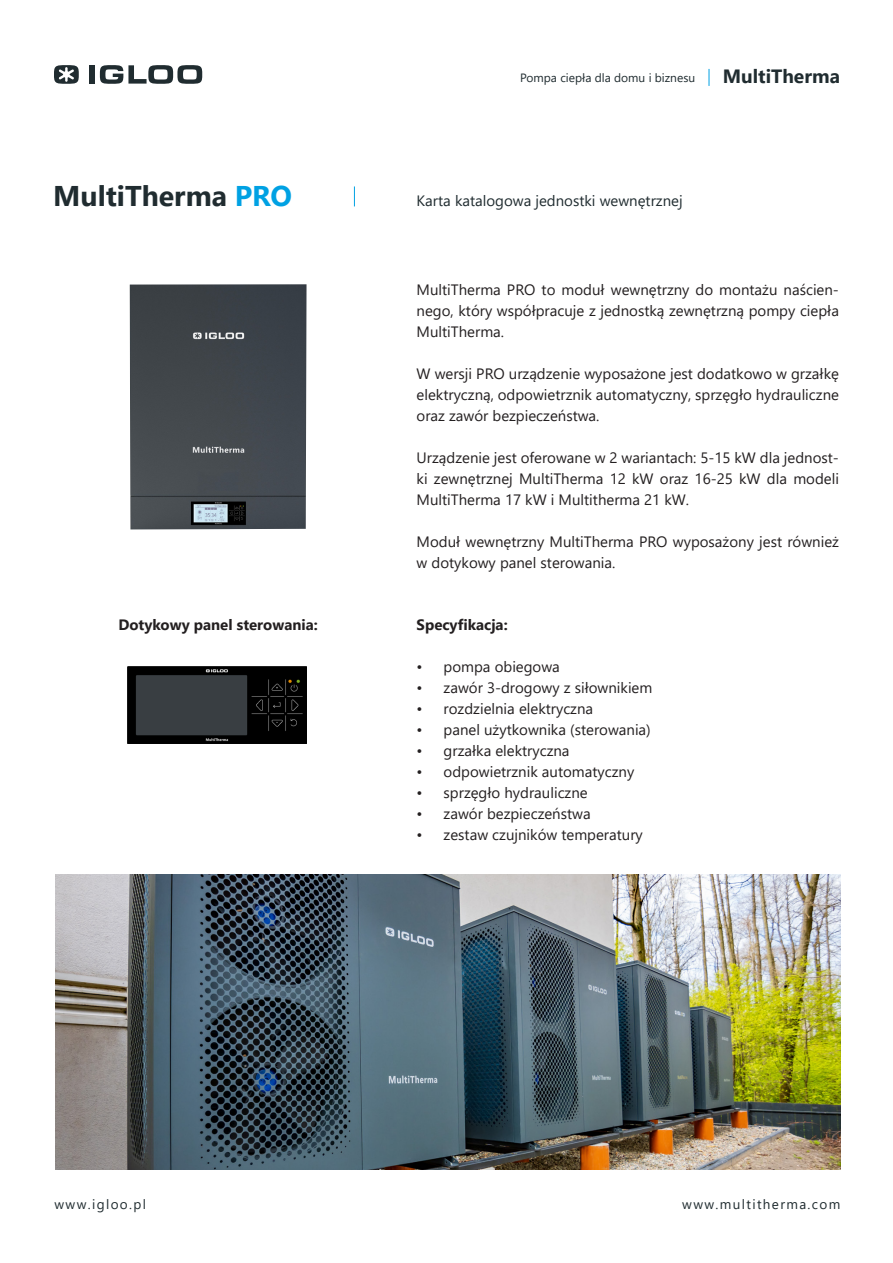
<style>
.page{position:relative;width:893px;height:1263px;background:#fff}
.page>*{position:absolute;margin:0;border:0;box-sizing:border-box;transform-origin:0 0}
.t1{font:700 28.5px "Segoe UI";color:#202c30}
.t2{font:700 19.2px "Segoe UI";color:#202c30}
.t3{font:15px/21px "Segoe UI";color:#231f20;text-align:justify}
.t4{font:700 15px "Segoe UI";color:#231f20}
.t5{font:15px "Segoe UI";color:#202c30}
.t6{font:13.5px "Segoe UI";letter-spacing:.1em;color:#202c30}
.t7{font:12px "Segoe UI";color:#202c30}
.s1{color:#00a1e3}
</style>
<div class="page">
<svg style="left:709px;top:69px;width:1px;height:17px"></svg>
<div style="left:90px;top:65px;width:5px;height:19px;background:#202c30"></div>
<svg style="left:100px;top:65px;width:102px;height:19px"></svg>
<svg style="left:54px;top:65px;width:25px;height:19px"></svg>
<svg style="left:354px;top:186px;width:1px;height:20px"></svg>
<img style="left:130px;top:284px;width:177px;height:245px">
<img style="left:128px;top:666px;width:179px;height:77px">
<img style="left:55px;top:875px;width:785px;height:295px">
<p class="t7" style="left:520px;top:67px;width:176px">Pompa ciepła dla domu i biznesu</p>
<p class="t2" style="left:723px;top:58px;width:119px">MultiTherma</p>
<p class="t1" style="left:53px;top:169px;width:240px">MultiTherma <span class="s1">PRO</span></p>
<p class="t5" style="left:417px;top:187px;width:267px">Karta katalogowa jednostki wewnętrznej</p>
<p class="t4" style="left:118px;top:611px;width:201px">Dotykowy panel sterowania:</p>
<p class="t3" style="left:417px;top:278px;width:424px">MultiTherma PRO to moduł wewnętrzny do montażu naścien&shy;nego, który współpracuje z jednostką zewnętrzną pompy ciepła MultiTherma.</p>
<p class="t3" style="left:417px;top:362px;width:424px">W wersji PRO urządzenie wyposażone jest dodatkowo w grzałkę elektryczną, odpowietrznik automatyczny, sprzęgło hydrauliczne oraz zawór bezpieczeństwa.</p>
<p class="t3" style="left:417px;top:446px;width:424px">Urządzenie jest oferowane w 2 wariantach: 5-15 kW dla jednost&shy;ki zewnętrznej MultiTherma 12 kW oraz 16-25 kW dla modeli MultiTherma 17 kW i Multitherma 21 kW.</p>
<p class="t3" style="left:417px;top:530px;width:424px">Moduł wewnętrzny MultiTherma PRO wyposażony jest również w dotykowy panel sterowania.</p>
<p class="t4" style="left:417px;top:611px;width:93px">Specyfikacja:</p>
<p class="t3" style="left:417px;top:655px;width:145px">• pompa obiegowa</p>
<p class="t3" style="left:417px;top:676px;width:237px">• zawór 3-drogowy z siłownikiem</p>
<p class="t3" style="left:417px;top:697px;width:178px">• rozdzielnia elektryczna</p>
<p class="t3" style="left:417px;top:718px;width:236px">• panel użytkownika (sterowania)</p>
<p class="t3" style="left:417px;top:739px;width:154px">• grzałka elektryczna</p>
<p class="t3" style="left:417px;top:760px;width:219px">• odpowietrznik automatyczny</p>
<p class="t3" style="left:417px;top:781px;width:173px">• sprzęgło hydrauliczne</p>
<p class="t3" style="left:417px;top:802px;width:176px">• zawór bezpieczeństwa</p>
<p class="t3" style="left:417px;top:823px;width:228px">• zestaw czujników temperatury</p>
<p class="t6" style="left:55px;top:1191px;width:93px">www.igloo.pl</p>
<p class="t6" style="left:682px;top:1191px;width:160px">www.multitherma.com</p>
</div>
